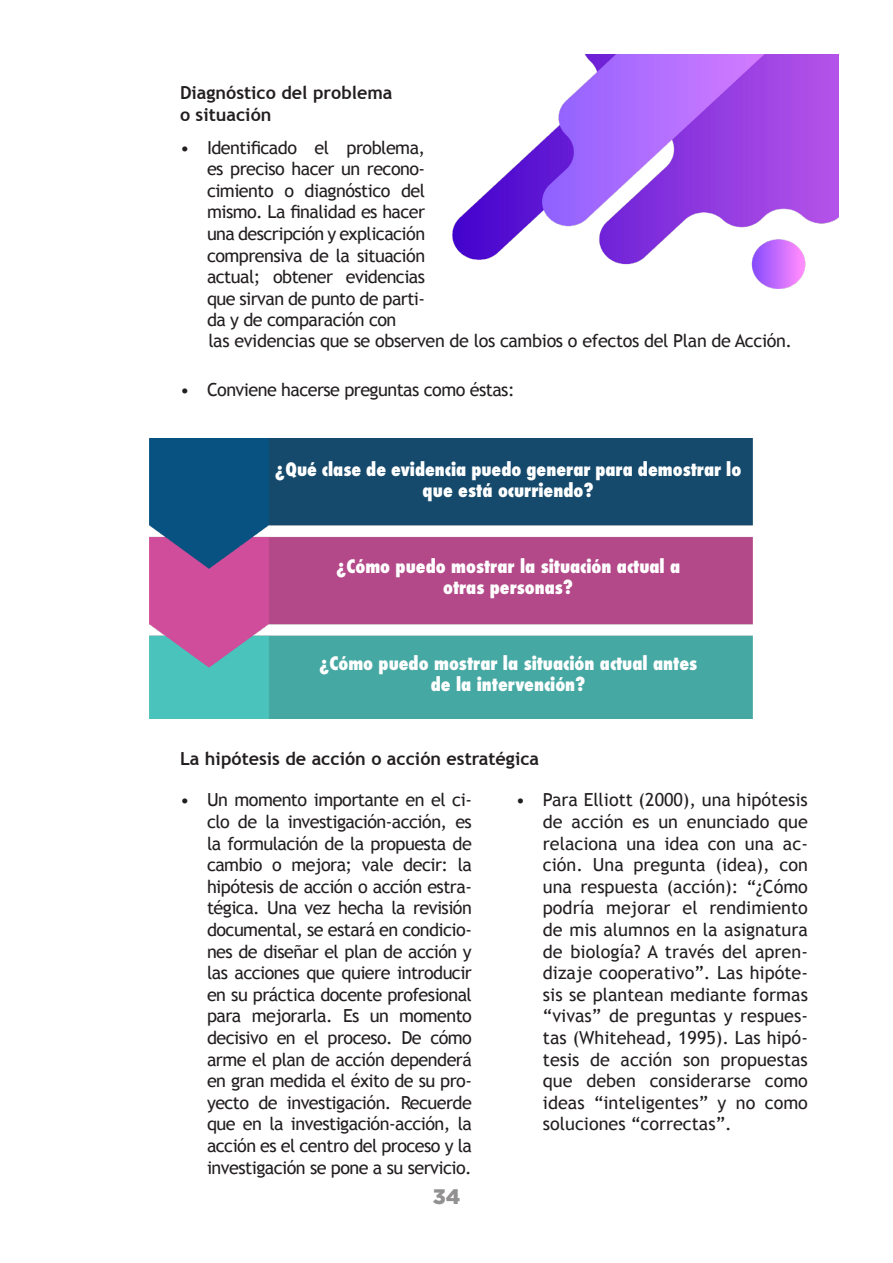
<style>
.page{position:relative;width:893px;height:1263px;background:#fff}
.page>*{position:absolute;margin:0;border:0;box-sizing:border-box;transform-origin:0 0}
.t1{font:900 21px "Gotham";color:#929090}
.t2{font:18px/21.6px "Trebuchet MS";letter-spacing:-.03em;color:#231f20;text-align:justify}
.t3{font:800 condensed 18px/21.6px "Futura";color:#fff;text-align:center}
.t4{font:700 18px "Trebuchet MS";color:#231f20}
</style>
<div class="page">
<img style="left:452px;top:54px;width:387px;height:234px">
<img style="left:149px;top:439px;width:603px;height:280px">
<p class="t4" style="left:180px;top:81px;width:214px">Diagnóstico del problema</p>
<p class="t4" style="left:180px;top:103px;width:93px">o situación</p>
<p class="t2" style="left:207px;top:137px;width:220px;text-indent:-27px">• Identificado el problema, es preciso hacer un recono&shy;cimiento o diagnóstico del mismo. La finalidad es hacer una descripción y explicación comprensiva de la situación actual; obtener evidencias que sirvan de punto de parti&shy;da y de comparación con</p>
<p class="t2" style="left:208px;top:330px;width:585px">las evidencias que se observen de los cambios o efectos del Plan de Acción.</p>
<p class="t2" style="left:180px;top:379px;width:336px">• Conviene hacerse preguntas como éstas:</p>
<p class="t3" style="left:275px;top:458px;width:468px">¿Qué clase de evidencia puedo generar para demostrar lo que está ocurriendo?</p>
<p class="t3" style="left:336px;top:555px;width:346px">¿Cómo puedo mostrar la situación actual a</p>
<p class="t3" style="left:443px;top:577px;width:132px">otras personas?</p>
<p class="t3" style="left:319px;top:652px;width:380px">¿Cómo puedo mostrar la situación actual antes</p>
<p class="t3" style="left:431px;top:674px;width:156px">de la intervención?</p>
<p class="t4" style="left:180px;top:748px;width:361px">La hipótesis de acción o acción estratégica</p>
<p class="t2" style="left:207px;top:789px;width:266px;text-indent:-27px">• Un momento importante en el ci&shy;clo de la investigación-acción, es la formulación de la propuesta de cambio o mejora; vale decir: la hipótesis de acción o acción estra&shy;tégica. Una vez hecha la revisión documental, se estará en condicio&shy;nes de diseñar el plan de acción y las acciones que quiere introducir en su práctica docente profesional para mejorarla. Es un momento decisivo en el proceso. De cómo arme el plan de acción dependerá en gran medida el éxito de su pro&shy;yecto de investigación. Recuerde que en la investigación-acción, la acción es el centro del proceso y la investigación se pone a su servicio.</p>
<p class="t2" style="left:543px;top:789px;width:266px;text-indent:-27px">• Para Elliott (2000), una hipótesis de acción es un enunciado que relaciona una idea con una ac&shy;ción. Una pregunta (idea), con una respuesta (acción): “¿Cómo podría mejorar el rendimiento de mis alumnos en la asignatura de biología? A través del apren&shy;dizaje cooperativo”. Las hipóte&shy;sis se plantean mediante formas “vivas” de preguntas y respues&shy;tas (Whitehead, 1995). Las hipó&shy;tesis de acción son propuestas que deben considerarse como ideas “inteligentes” y no como soluciones “correctas”.</p>
<p class="t1" style="left:433px;top:1184px;width:29px">34</p>
</div>
